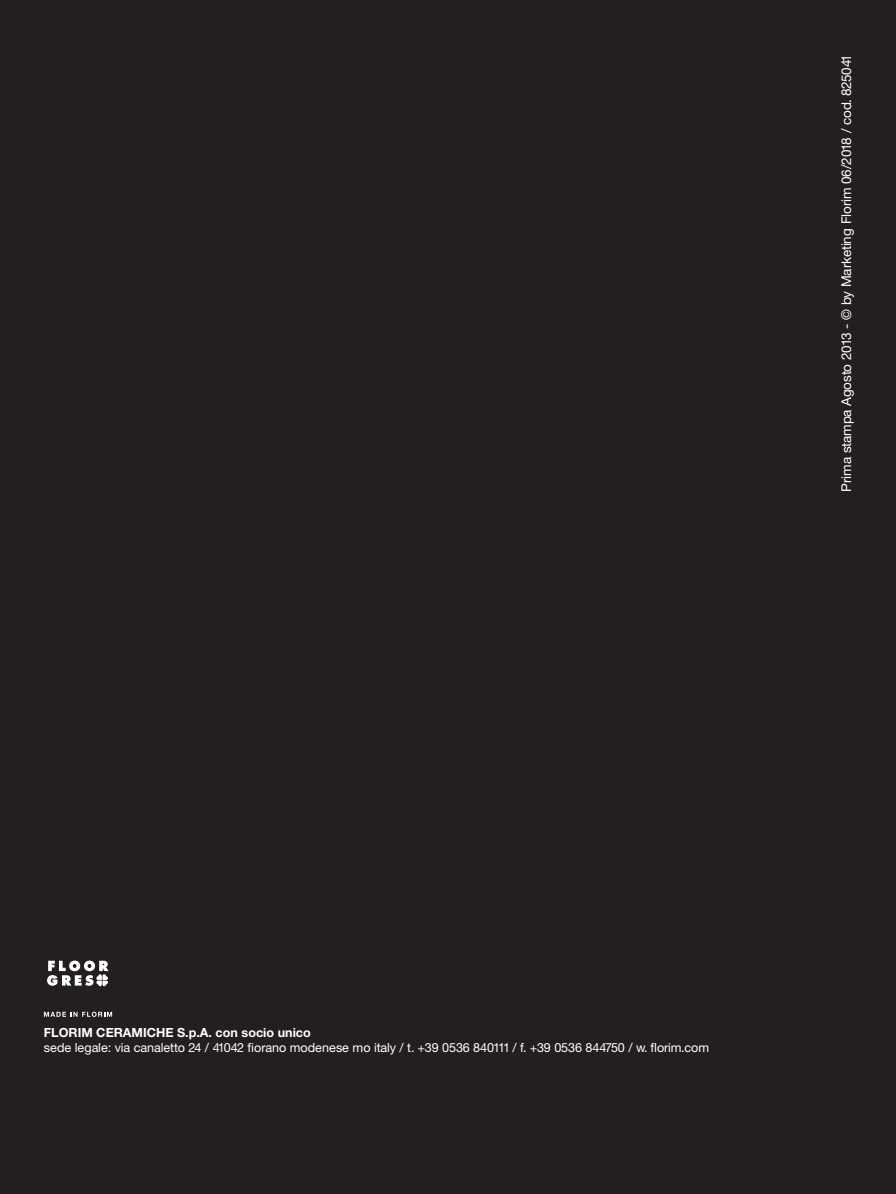
<style>
.page{position:relative;width:896px;height:1194px;background:#fff}
.page>*{position:absolute;margin:0;border:0;box-sizing:border-box;transform-origin:0 0}
.t1{font:13.5px "Helvetica Neue";letter-spacing:-.015em;color:#fff}
.t2{font:12.6px "Helvetica Neue";letter-spacing:-.01em;color:#fff}
.t3{font:700 12.6px "Helvetica Neue";color:#fff}
</style>
<div class="page">
<div style="left:0;top:0;width:896px;height:1193px;background:#231f20"></div>
<svg style="left:44px;top:1011px;width:68px;height:5px"></svg>
<svg style="left:47px;top:960px;width:62px;height:26px"></svg>
<p class="t1" style="left:841px;top:491px;width:439px;rotate:-90deg">Prima stampa Agosto 2013 - © by Marketing Florim 06/2018 / cod. 825041</p>
<p class="t3" style="left:44px;top:1027px;width:268px">FLORIM CERAMICHE S.p.A. con socio unico</p>
<p class="t2" style="left:44px;top:1042px;width:667px">sede legale: via canaletto 24 / 41042 fiorano modenese mo italy / t. +39 0536 840111 / f. +39 0536 844750 / w. florim.com</p>
</div>
